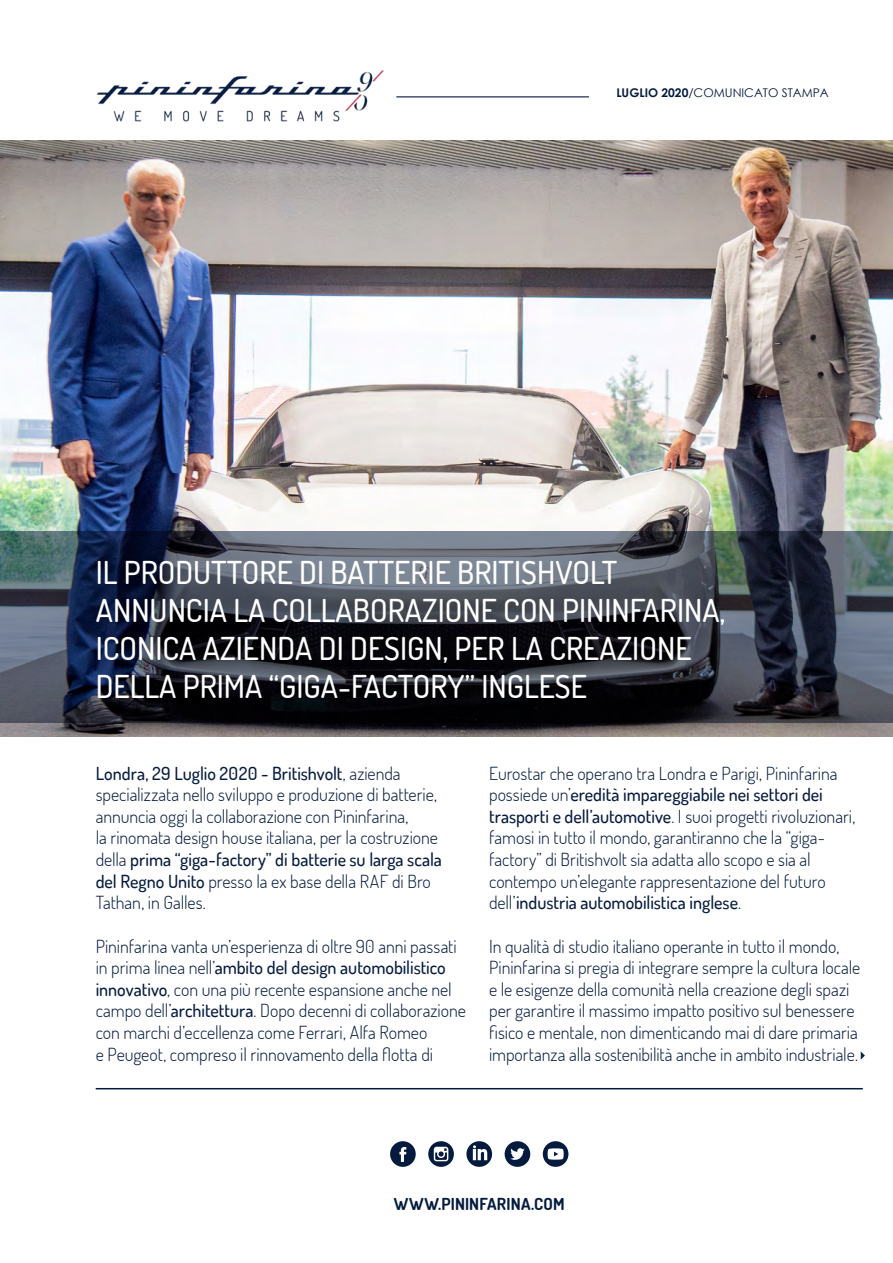
<style>
.page{position:relative;width:893px;height:1263px;background:#fff}
.page>*{position:absolute;margin:0;border:0;box-sizing:border-box;transform-origin:0 0}
.t1{font:500 31.5px/37.8px "Terminal Dosis";color:#fff}
.t2{font:300 18px/21.6px "Terminal Dosis";letter-spacing:-.005em;color:#051b3e}
.t3{font:700 16.5px "Terminal Dosis";letter-spacing:.01em;color:#051b3e}
.t4{font:12px "Century Gothic";color:#051b3e}
.s1{font-weight:700}
.s2{font-weight:500}
</style>
<div class="page">
<img style="left:0;top:140px;width:893px;height:596px">
<svg style="left:861px;top:1051px;width:4px;height:9px"></svg>
<svg style="left:0;top:531px;width:893px;height:192px;background:#343a45"></svg>
<hr style="left:96px;top:1088px;width:767px;height:1px;background:#051b3e">
<svg style="left:390px;top:1141px;width:26px;height:26px"></svg>
<svg style="left:428px;top:1141px;width:26px;height:26px"></svg>
<svg style="left:466px;top:1141px;width:26px;height:26px"></svg>
<svg style="left:505px;top:1141px;width:25px;height:26px"></svg>
<svg style="left:543px;top:1141px;width:25px;height:26px"></svg>
<img style="left:96px;top:71px;width:287px;height:51px">
<hr style="left:396px;top:96px;width:193px;height:1px;background:#051b3e">
<p class="t4" style="left:616px;top:85px;width:214px"><span class="s1">LUGLIO 2020</span>/COMUNICATO STAMPA</p>
<h1 class="t1" style="left:96px;top:553px;width:631px">IL PRODUTTORE DI BATTERIE BRITISHVOLT ANNUNCIA LA COLLABORAZIONE CON PININFARINA, ICONICA AZIENDA DI DESIGN, PER LA CREAZIONE DELLA PRIMA “GIGA-FACTORY” INGLESE</h1>
<p class="t2" style="left:96px;top:762px;width:348px"><span class="s2">Londra, 29 Luglio 2020 - Britishvolt</span>, azienda specializzata nello sviluppo e produzione di batterie, annuncia oggi la collaborazione con Pininfarina,<br>la rinomata design house italiana, per la costruzione della <span class="s2">prima “giga-factory” di batterie su larga scala del Regno Unito</span> presso la ex base della RAF di Bro Tathan, in Galles.</p>
<p class="t2" style="left:96px;top:934px;width:372px">Pininfarina vanta un’esperienza di oltre 90 anni passati in prima linea nell’<span class="s2">ambito del design automobilistico innovativo</span>, con una più recente espansione anche nel campo dell’<span class="s2">architettura</span>. Dopo decenni di collaborazione con marchi d’eccellenza come Ferrari, Alfa Romeo<br>e Peugeot, compreso il rinnovamento della flotta di</p>
<p class="t2" style="left:489px;top:762px;width:368px">Eurostar che operano tra Londra e Parigi, Pininfarina possiede un’<span class="s2">eredità impareggiabile nei settori dei trasporti e dell’automotive</span>. I suoi progetti rivoluzionari, famosi in tutto il mondo, garantiranno che la “giga&shy;factory” di Britishvolt sia adatta allo scopo e sia al contempo un’elegante rappresentazione del futuro dell’<span class="s2">industria automobilistica inglese</span>.</p>
<p class="t2" style="left:489px;top:934px;width:373px">In qualità di studio italiano operante in tutto il mondo, Pininfarina si pregia di integrare sempre la cultura locale e le esigenze della comunità nella creazione degli spazi per garantire il massimo impatto positivo sul benessere fisico e mentale, non dimenticando mai di dare primaria importanza alla sostenibilità anche in ambito industriale.</p>
<p class="t3" style="left:394px;top:1193px;width:172px">WWW.PININFARINA.COM</p>
</div>
